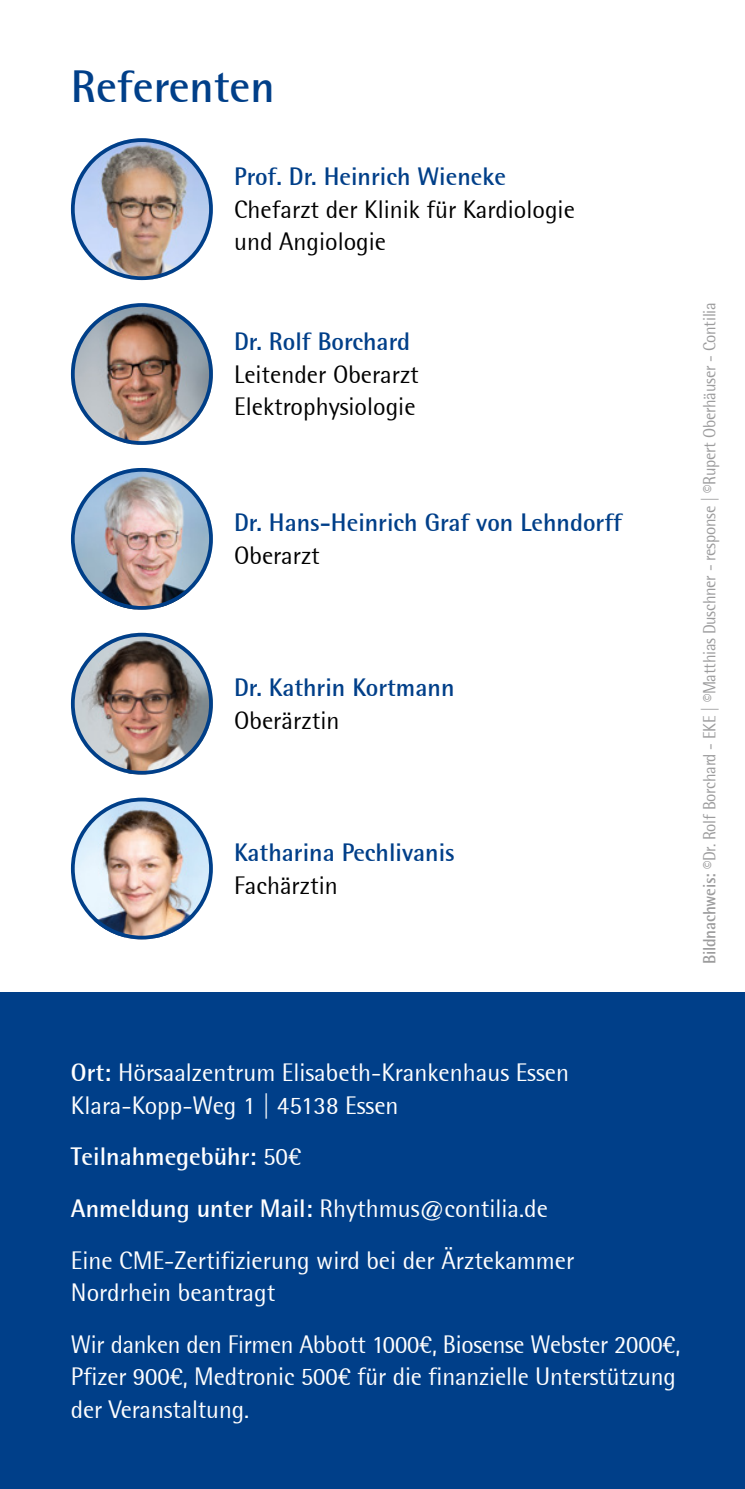
<style>
.page{position:relative;width:745px;height:1489px;background:#fff}
.page>*{position:absolute;margin:0;border:0;box-sizing:border-box;transform-origin:0 0}
.t1{font:700 45px "Rotis Semi Sans";color:#003f89}
.t2{font:25px/32.5px "Rotis Semi Sans";color:#fff}
.t3{font:700 25px "Rotis Semi Sans";color:#003f89}
.t4{font:25px/32.5px "Rotis Semi Sans";color:#000}
.t5{font:17.5px "Rotis Semi Sans";letter-spacing:-.015em;color:#9c9c9d;scale:.94 1}
.s1{font-weight:700}
</style>
<div class="page">
<div style="left:0;top:992px;width:744px;height:496px;background:#003f89"></div>
<hr style="left:744px;top:1045px;width:1px;height:443px;background:#003f89">
<img style="left:71px;top:138px;width:142px;height:142px;border-radius:71px">
<div style="left:71px;top:138px;width:142px;height:142px;border:4px solid #003f89;border-radius:50%"></div>
<img style="left:74px;top:468px;width:139px;height:141px">
<div style="left:71px;top:468px;width:142px;height:141px;border:4px solid #003f89;border-radius:50%"></div>
<img style="left:71px;top:632px;width:142px;height:142px;border-radius:71px">
<div style="left:71px;top:632px;width:142px;height:142px;border:4px solid #003f89;border-radius:50%"></div>
<img style="left:71px;top:797px;width:142px;height:142px;border-radius:71px">
<div style="left:71px;top:797px;width:142px;height:142px;border:4px solid #003f89;border-radius:50%"></div>
<hr style="left:744px;top:992px;width:1px;height:71px;background:#f38f00">
<img style="left:71px;top:307px;width:142px;height:138px">
<div style="left:71px;top:303px;width:142px;height:142px;border:4px solid #003f89;border-radius:50%"></div>
<h1 class="t1" style="left:71px;top:60px;width:205px">Referenten</h1>
<p class="t3" style="left:234px;top:161px;width:273px">Prof. Dr. Heinrich Wieneke</p>
<p class="t4" style="left:234px;top:193px;width:342px">Chefarzt der Klinik für Kardiologie und Angiologie</p>
<p class="t3" style="left:234px;top:326px;width:177px">Dr. Rolf Borchard</p>
<p class="t4" style="left:234px;top:358px;width:186px">Leitender Oberarzt<br>Elektrophysiologie</p>
<p class="t3" style="left:234px;top:507px;width:389px">Dr. Hans-Heinrich Graf von Lehndorff</p>
<p class="t4" style="left:234px;top:539px;width:87px">Oberarzt</p>
<p class="t3" style="left:234px;top:672px;width:222px">Dr. Kathrin Kortmann</p>
<p class="t4" style="left:234px;top:703px;width:107px">Oberärztin</p>
<p class="t3" style="left:234px;top:837px;width:222px">Katharina Pechlivanis</p>
<p class="t4" style="left:234px;top:868px;width:105px">Fachärztin</p>
<p class="t5" style="left:699px;top:964px;width:705px;rotate:-90deg"><span class="s1">Bildnachweis:</span> ©Dr. Rolf Borchard - EKE | ©Matthias Duschner - response | ©Rupert Oberhäuser - Contilia</p>
<p class="t2" style="left:71px;top:1056px;width:499px"><span class="s1">Ort:</span> Hörsaalzentrum Elisabeth-Krankenhaus Essen<br>Klara-Kopp-Weg 1 | 45138 Essen</p>
<p class="t2" style="left:71px;top:1130px;width:504px;line-height:51.5px"><span class="s1">Teilnahmegebühr:</span> 50€<br><span class="s1">Anmeldung unter Mail:</span> Rhythmus@contilia.de<br>Eine CME-Zertifizierung wird bei der Ärztekammer</p>
<p class="t2" style="left:71px;top:1266px;width:610px;line-height:51.8px">Nordrhein beantragt<br>Wir danken den Firmen Abbott 1000€, Biosense Webster 2000€,</p>
<p class="t2" style="left:71px;top:1360px;width:606px">Pfizer 900€, Medtronic 500€ für die finanzielle Unterstützung der Veranstaltung.</p>
</div>
